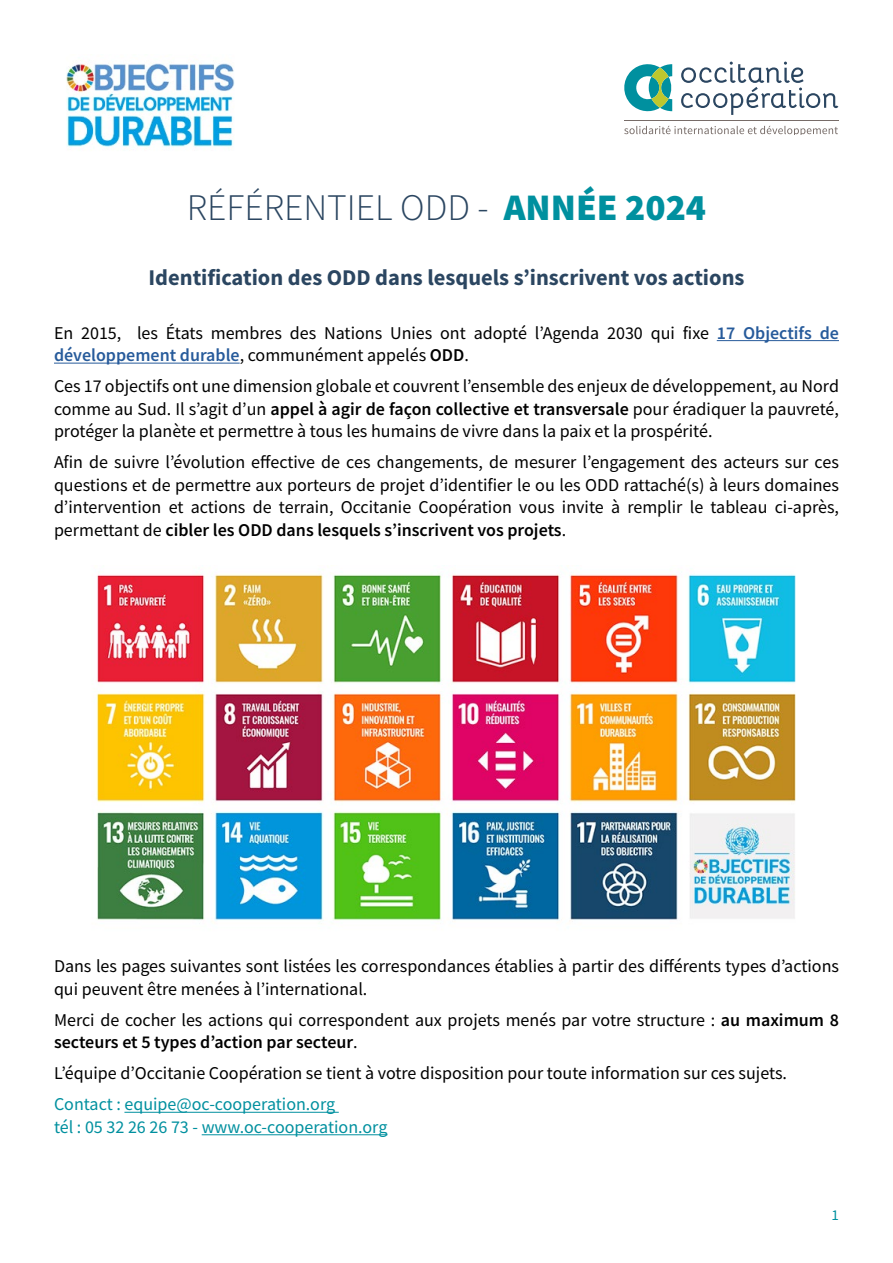
<style>
.page{position:relative;width:893px;height:1263px;background:#fff}
.page>*{position:absolute;margin:0;border:0;box-sizing:border-box;transform-origin:0 0}
.t1{font:300 37.5px "Source Sans Pro";color:#2b4661}
.t2{font:700 22.5px "Source Sans Pro";color:#2b4661}
.t3{font:18px/22.5px "Source Sans Pro";color:#000}
.t4{font:18px/22.5px "Source Sans Pro";color:#00909f}
.t5{font:15px "Source Sans Pro";color:#00909f}
.s1{font-weight:900;color:#00909f}
.s2{font-weight:600;color:#275b9b}
.s3{font-weight:600}
</style>
<div class="page">
<hr style="left:717px;top:340px;width:122px;height:1px;background:#275b9b">
<hr style="left:54px;top:363px;width:186px;height:1px;background:#275b9b">
<hr style="left:624px;top:121px;width:215px;height:1px;background:#776c68">
<svg style="left:681px;top:62px;width:157px;height:53px"></svg>
<svg style="left:624px;top:126px;width:214px;height:9px"></svg>
<svg style="left:624px;top:64px;width:48px;height:48px"></svg>
<img style="left:66px;top:60px;width:169px;height:88px">
<hr style="left:124px;top:1112px;width:215px;height:1px;background:#00909f">
<hr style="left:202px;top:1134px;width:185px;height:1px;background:#00909f">
<img style="left:96px;top:574px;width:700px;height:347px">
<h1 class="t1" style="left:187px;top:185px;width:521px">RÉFÉRENTIEL ODD - <span class="s1">ANNÉE 2024</span></h1>
<p class="t2" style="left:148px;top:262px;width:597px">Identification des ODD dans lesquels s’inscrivent vos actions</p>
<p class="t3" style="left:54px;top:321px;width:787px">En 2015, les États membres des Nations Unies ont adopté l’Agenda 2030 qui fixe <span class="s2">17 Objectifs de développement durable</span>, communément appelés <span class="s3">ODD</span>.</p>
<p class="t3" style="left:54px;top:375px;width:786px;text-align:justify">Ces 17 objectifs ont une dimension globale et couvrent l’ensemble des enjeux de développement, au Nord comme au Sud. Il s’agit d’un <span class="s3">appel à agir de façon collective et transversale</span> pour éradiquer la pauvreté, protéger la planète et permettre à tous les humains de vivre dans la paix et la prospérité.</p>
<p class="t3" style="left:54px;top:451px;width:787px;text-align:justify">Afin de suivre l’évolution effective de ces changements, de mesurer l’engagement des acteurs sur ces questions et de permettre aux porteurs de projet d’identifier le ou les ODD rattaché(s) à leurs domaines d’intervention et actions de terrain, Occitanie Coopération vous invite à remplir le tableau ci-après, permettant de <span class="s3">cibler les ODD dans lesquels s’inscrivent vos projets</span>.</p>
<p class="t3" style="left:54px;top:955px;width:787px">Dans les pages suivantes sont listées les correspondances établies à partir des différents types d’actions qui peuvent être menées à l’international.</p>
<p class="t3" style="left:54px;top:1008px;width:786px">Merci de cocher les actions qui correspondent aux projets menés par votre structure : <span class="s3">au maximum 8 secteurs et 5 types d’action par secteur</span>.</p>
<p class="t3" style="left:54px;top:1062px;width:734px">L’équipe d’Occitanie Coopération se tient à votre disposition pour toute information sur ces sujets.</p>
<p class="t4" style="left:54px;top:1093px;width:335px">Contact : equipe@oc-cooperation.org<br>tél : 05 32 26 26 73 - www.oc-cooperation.org</p>
<p class="t5" style="left:831px;top:1206px;width:9px">1</p>
</div>
